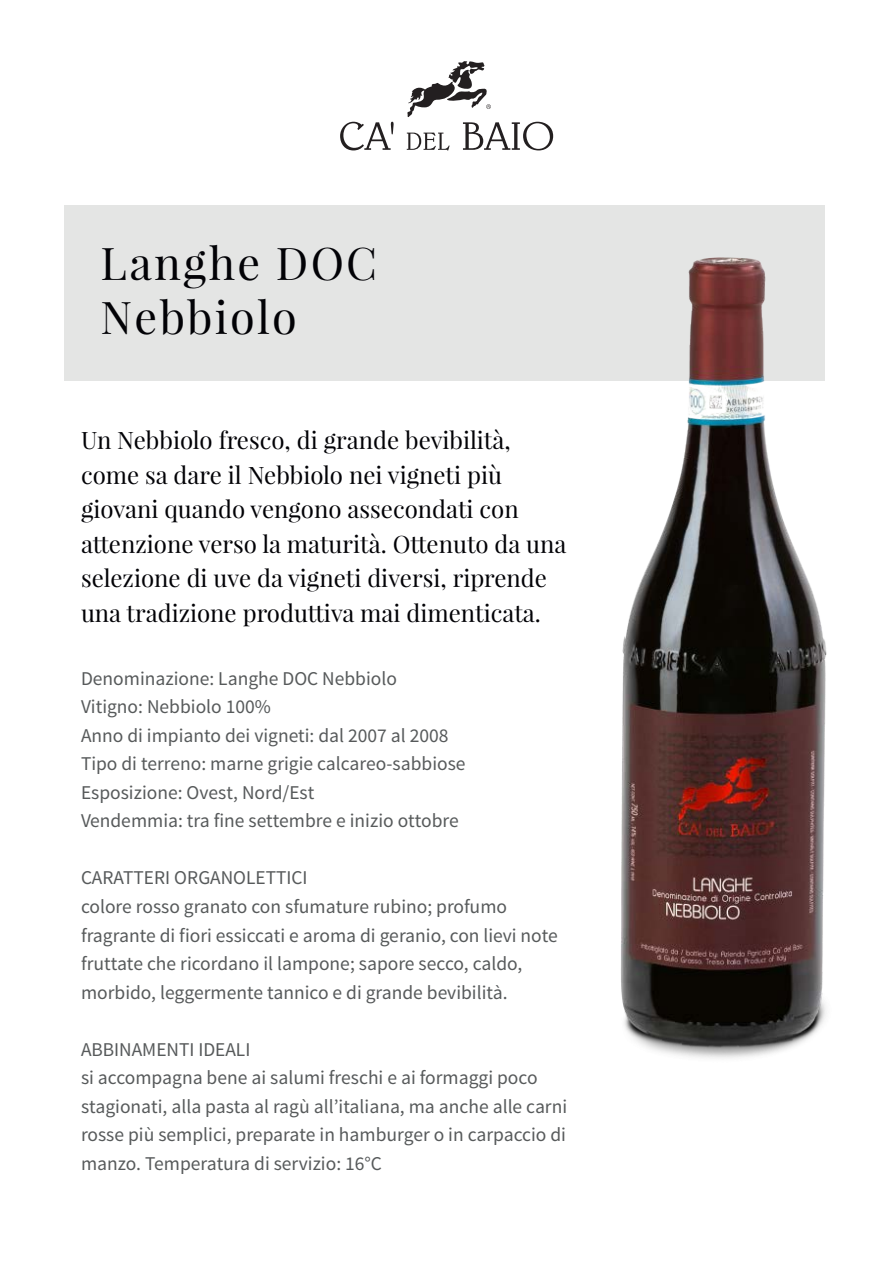
<style>
.page{position:relative;width:893px;height:1263px;background:#fff}
.page>*{position:absolute;margin:0;border:0;box-sizing:border-box;transform-origin:0 0}
.t1{font:45px/54px "Playfair Display";letter-spacing:.05em;color:#020206}
.t2{font:24px/34.5px "Playfair Display";color:#020206}
.t3{font:19.5px/28.5px "Source Sans Pro";color:#575a5b}
</style>
<div class="page">
<div style="left:64px;top:206px;width:761px;height:175px;background:#e4e5e4"></div>
<svg style="left:340px;top:122px;width:54px;height:28px"></svg>
<svg style="left:407px;top:61px;width:146px;height:89px"></svg>
<img style="left:621px;top:258px;width:206px;height:800px">
<h1 class="t1" style="left:101px;top:236px;width:278px">Langhe DOC<br>Nebbiolo</h1>
<p class="t2" style="left:81px;top:423px;width:487px">Un Nebbiolo fresco, di grande bevibilità, come sa dare il Nebbiolo nei vigneti più giovani quando vengono assecondati con attenzione verso la maturità. Ottenuto da una selezione di uve da vigneti diversi, riprende una tradizione produttiva mai dimenticata.</p>
<p class="t3" style="left:81px;top:664px;width:386px">Denominazione: Langhe DOC Nebbiolo<br>Vitigno: Nebbiolo 100%<br>Anno di impianto dei vigneti: dal 2007 al 2008<br>Tipo di terreno: marne grigie calcareo-sabbiose Esposizione: Ovest, Nord/Est<br>Vendemmia: tra fine settembre e inizio ottobre</p>
<p class="t3" style="left:81px;top:864px;width:478px">CARATTERI ORGANOLETTICI<br>colore rosso granato con sfumature rubino; profumo fragrante di fiori essiccati e aroma di geranio, con lievi note fruttate che ricordano il lampone; sapore secco, caldo, morbido, leggermente tannico e di grande bevibilità.</p>
<p class="t3" style="left:81px;top:1035px;width:488px">ABBINAMENTI IDEALI<br>si accompagna bene ai salumi freschi e ai formaggi poco stagionati, alla pasta al ragù all’italiana, ma anche alle carni rosse più semplici, preparate in hamburger o in carpaccio di manzo. Temperatura di servizio: 16°C</p>
</div>
